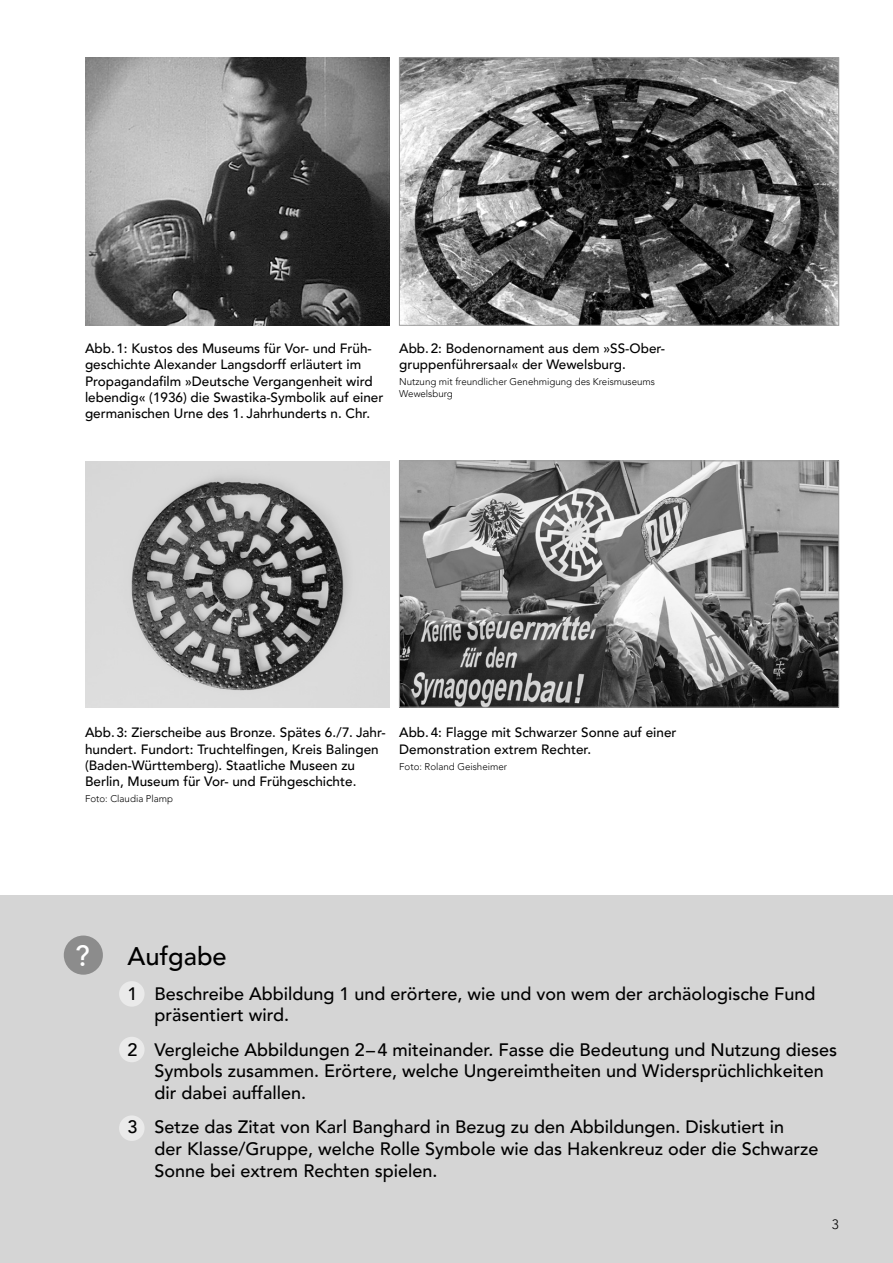
<style>
.page{position:relative;width:893px;height:1263px;background:#fff}
.page>*{position:absolute;margin:0;border:0;box-sizing:border-box;transform-origin:0 0}
.t1{font:500 29.25px "Avenir LT Pro";color:#fff}
.t2{font:500 25.5px "Avenir LT Pro";color:#000}
.t3{font:500 18px/21.6px "Avenir LT Pro";color:#000}
.t4{font:500 13.5px/16.2px "Avenir LT Pro";color:#000}
.t5{font:300 13.5px "Avenir LT Pro";color:#000}
.t6{font:300 9.75px/11.7px "Avenir LT Pro";color:#000}
</style>
<div class="page">
<div style="left:0;top:895px;width:893px;height:368px;background:#d5d5d5"></div>
<div style="left:119px;top:981px;width:26px;height:26px;background:#eaeaea;border-radius:50%"></div>
<div style="left:119px;top:1037px;width:26px;height:25px;background:#eaeaea;border-radius:50%"></div>
<div style="left:119px;top:1115px;width:26px;height:26px;background:#eaeaea;border-radius:50%"></div>
<div style="left:64px;top:935px;width:39px;height:40px;background:#8c8c8c;border-radius:50%"></div>
<img style="left:401px;top:60px;width:436px;height:263px">
<div style="left:399px;top:58px;width:440px;height:267px;border:1px solid #9d9d9d"></div>
<img style="left:85px;top:58px;width:304px;height:267px">
<img style="left:401px;top:463px;width:436px;height:242px">
<div style="left:399px;top:461px;width:440px;height:246px;border:1px solid #9d9d9d"></div>
<img style="left:85px;top:461px;width:304px;height:246px">
<p class="t4" style="left:85px;top:341px;width:300px">Abb.1: Kustos des Museums für Vor- und Früh&shy;geschichte Alexander Langsdorff erläutert im Propagandafilm »Deutsche Vergangenheit wird lebendig« (1936) die Swastika-Symbolik auf einer germanischen Urne des 1. Jahrhunderts n. Chr.</p>
<p class="t4" style="left:399px;top:341px;width:266px">Abb.2: Bodenornament aus dem »SS-Ober&shy;gruppenführersaal« der Wewelsburg.</p>
<p class="t6" style="left:399px;top:376px;width:257px">Nutzung mit freundlicher Genehmigung des Kreismuseums<br>Wewelsburg</p>
<p class="t4" style="left:85px;top:725px;width:302px">Abb.3: Zierscheibe aus Bronze. Spätes 6./7. Jahr&shy;hundert. Fundort: Truchtelfingen, Kreis Balingen (Baden-Württemberg). Staatliche Museen zu Berlin, Museum für Vor- und Frühgeschichte.</p>
<p class="t6" style="left:85px;top:793px;width:90px">Foto: Claudia Plamp</p>
<p class="t4" style="left:399px;top:725px;width:279px">Abb.4: Flagge mit Schwarzer Sonne auf einer<br>Demonstration extrem Rechter.</p>
<p class="t6" style="left:399px;top:760px;width:109px">Foto: Roland Geisheimer</p>
<p class="t1" style="left:75px;top:939px;width:16px">?</p>
<p class="t2" style="left:128px;top:941px;width:101px">Aufgabe</p>
<p class="t3" style="left:155px;top:983px;width:662px;text-indent:-27px">1 Beschreibe Abbildung 1 und erörtere, wie und von wem der archäologische Fund präsentiert wird.</p>
<p class="t3" style="left:155px;top:1039px;width:684px;text-indent:-27px">2 Vergleiche Abbildungen 2–4 miteinander. Fasse die Bedeutung und Nutzung dieses<br>Symbols zusammen. Erörtere, welche Ungereimtheiten und Widersprüchlichkeiten dir dabei auffallen.</p>
<p class="t3" style="left:155px;top:1116px;width:665px;text-indent:-27px">3 Setze das Zitat von Karl Banghard in Bezug zu den Abbildungen. Diskutiert in<br>der Klasse/Gruppe, welche Rolle Symbole wie das Hakenkreuz oder die Schwarze<br>Sonne bei extrem Rechten spielen.</p>
<p class="t5" style="left:832px;top:1216px;width:9px">3</p>
</div>
